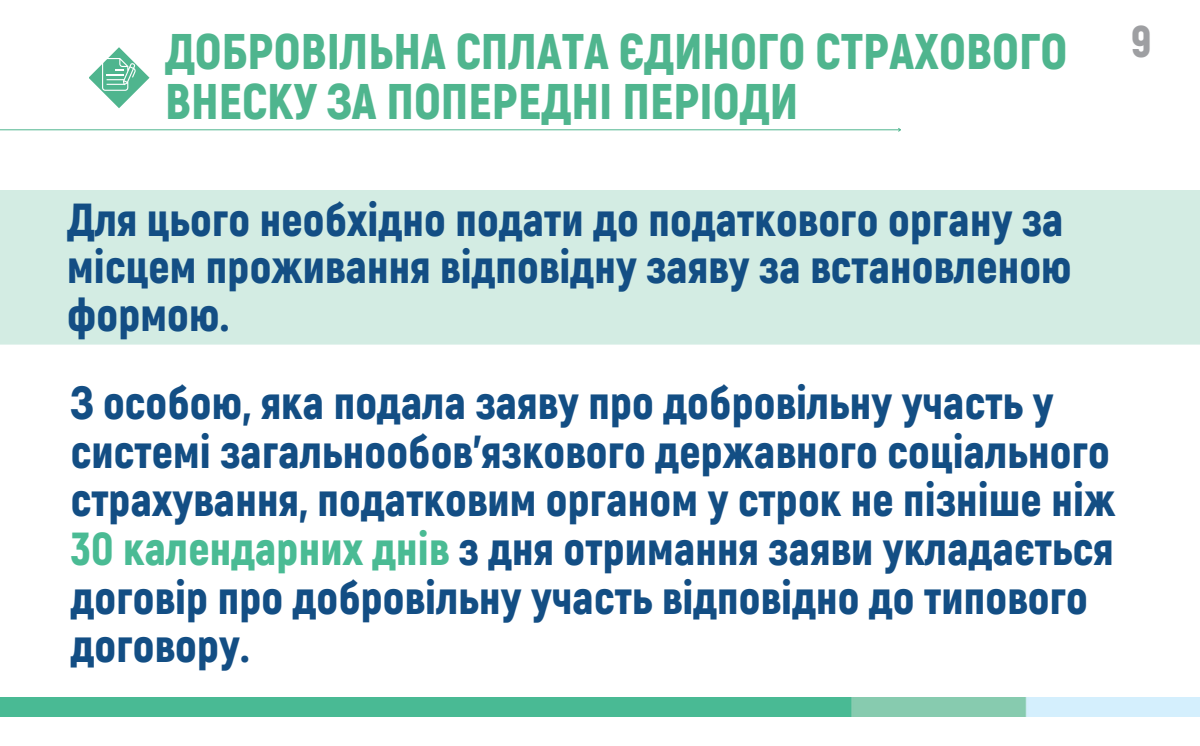
<style>
.page{position:relative;width:1200px;height:746px;background:#fff}
.page>*{position:absolute;margin:0;border:0;box-sizing:border-box;transform-origin:0 0}
.t1{font:900 50px/49.8px "Akrobat";color:#4fb58e}
.t2{font:900 46.25px/48.5px "Akrobat";letter-spacing:.005em;color:#134e84}
.t3{font:900 44.38px "Akrobat";color:#9e9fa2}
.s1{color:#4abb94}
</style>
<div class="page">
<img style="left:0;top:697px;width:1200px;height:18px">
<div style="left:0;top:190px;width:1200px;height:154px;background:#d3ece3"></div>
<hr style="left:0;top:129px;width:900px;height:1px;background:#4fb58e">
<svg style="left:89px;top:47px;width:61px;height:61px"></svg>
<p class="t1" style="left:165px;top:25px;width:904px">ДОБРОВІЛЬНА СПЛАТА ЄДИНОГО СТРАХОВОГО<br>ВНЕСКУ ЗА ПОПЕРЕДНІ ПЕРІОДИ</p>
<p class="t3" style="left:1131px;top:13px;width:22px">9</p>
<p class="t2" style="left:67px;top:193px;width:1006px;line-height:47.8px">Для цього необхідно подати до податкового органу за місцем проживання відповідну заяву за встановленою формою.</p>
<p class="t2" style="left:71px;top:376px;width:1046px">З особою, яка подала заяву про добровільну участь у системі загальнообов'язкового державного соціального страхування, податковим органом у строк не пізніше ніж <span class="s1">30 календарних днів</span> з дня отримання заяви укладається договір про добровільну участь відповідно до типового договору.</p>
</div>
